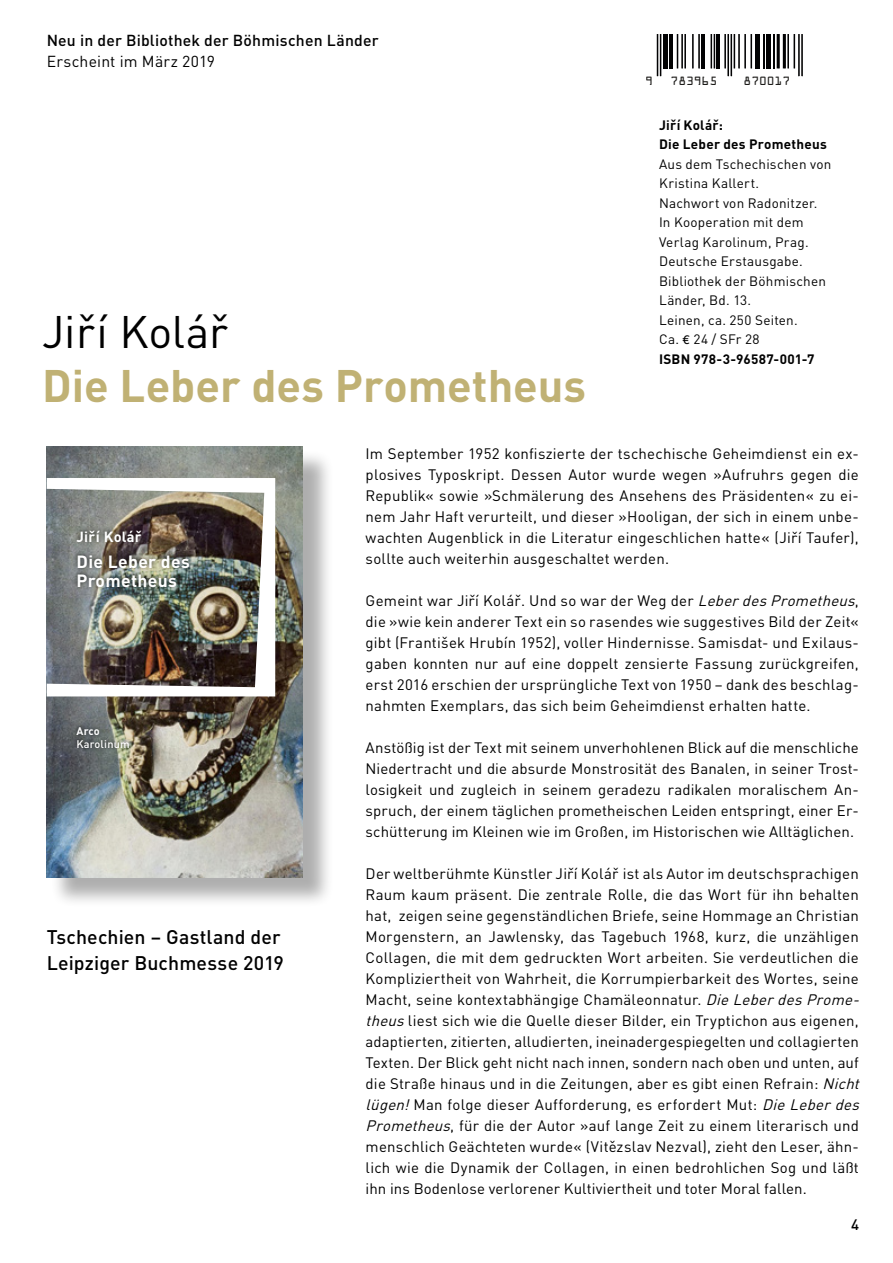
<style>
.page{position:relative;width:893px;height:1263px;background:#fff}
.page>*{position:absolute;margin:0;border:0;box-sizing:border-box;transform-origin:0 0}
.t1{font:700 45px "FFDIN";color:#c0b174}
.t2{font:45px "FFDIN";letter-spacing:-.005em;color:#000}
.t3{font:500 19.5px/25.5px "FFDIN";letter-spacing:.005em;color:#000}
.t4{font:700 17.55px/18.9px "FFDIN";letter-spacing:.02em;color:#fff}
.t5{font:500 15.75px "FFDIN";letter-spacing:.015em;color:#000}
.t6{font:15.75px "FFDIN";letter-spacing:.01em;color:#000}
.t7{font:15px/21px "FFDIN";letter-spacing:.015em;color:#000;text-align:justify}
.t8{font:500 15px "FFDIN";color:#000}
.t9{font:700 14.55px "FFDIN";letter-spacing:.02em;color:#fff}
.t10{font:13.5px/19.5px "FFDIN";letter-spacing:.015em;color:#000}
.t11{font:700 13.5px/19.5px "FFDIN";letter-spacing:.015em;color:#000}
.t12{font:500 10.95px "FFDIN";letter-spacing:.02em;color:#fff}
.t13{font:700 10.95px "FFDIN";color:#fff}
.t14{font:10.8px "OCRA";color:#1c1b19}
.s1{font-family:"Zine Sans Dis"}
.s2{font-weight:700}
.s3{font-style:italic}
</style>
<div class="page">
<hr style="left:660px;top:34px;width:1px;height:42px;background:#020203">
<hr style="left:657px;top:34px;width:1px;height:42px;background:#020203">
<hr style="left:663px;top:34px;width:4px;height:34px;background:#020203">
<hr style="left:669px;top:34px;width:3px;height:34px;background:#020203">
<hr style="left:698px;top:34px;width:2px;height:34px;background:#020203">
<hr style="left:692px;top:34px;width:2px;height:34px;background:#020203">
<hr style="left:684px;top:34px;width:2px;height:34px;background:#020203">
<hr style="left:681px;top:34px;width:2px;height:34px;background:#020203">
<hr style="left:677px;top:34px;width:1px;height:34px;background:#020203">
<hr style="left:701px;top:34px;width:3px;height:34px;background:#020203">
<hr style="left:714px;top:34px;width:1px;height:34px;background:#020203">
<hr style="left:711px;top:34px;width:1px;height:34px;background:#020203">
<hr style="left:717px;top:34px;width:3px;height:34px;background:#020203">
<hr style="left:750px;top:34px;width:2px;height:34px;background:#020203">
<hr style="left:744px;top:34px;width:2px;height:34px;background:#020203">
<hr style="left:738px;top:34px;width:2px;height:34px;background:#020203">
<hr style="left:734px;top:34px;width:1px;height:34px;background:#020203">
<hr style="left:730px;top:34px;width:2px;height:42px;background:#020203">
<hr style="left:727px;top:34px;width:2px;height:42px;background:#020203">
<hr style="left:724px;top:34px;width:2px;height:34px;background:#020203">
<div style="left:755px;top:34px;width:5px;height:34px;background:#020203"></div>
<hr style="left:763px;top:34px;width:1px;height:34px;background:#020203">
<hr style="left:766px;top:34px;width:4px;height:34px;background:#020203">
<hr style="left:774px;top:34px;width:1px;height:34px;background:#020203">
<hr style="left:783px;top:34px;width:3px;height:34px;background:#020203">
<hr style="left:777px;top:34px;width:3px;height:34px;background:#020203">
<hr style="left:801px;top:34px;width:2px;height:42px;background:#020203">
<hr style="left:798px;top:34px;width:2px;height:42px;background:#020203">
<hr style="left:794px;top:34px;width:1px;height:34px;background:#020203">
<hr style="left:787px;top:34px;width:2px;height:34px;background:#020203">
<div style="left:50px;top:450px;width:283px;height:458px;background:#000;opacity:.32"></div>
<img style="left:47px;top:446px;width:256px;height:431px">
<img style="left:47px;top:478px;width:228px;height:218px">
<div style="left:72px;top:526px;width:122px;height:226px;background:#000;opacity:.75"></div>
<p class="t5" style="left:47px;top:30px;width:334px">Neu in der Bibliothek der Böhmischen Länder</p>
<p class="t6" style="left:47px;top:51px;width:170px">Erscheint im März 2019</p>
<h1 class="t2" style="left:42px;top:303px;width:191px">Jirˇí Kolárˇ</h1>
<h1 class="t1" style="left:42px;top:356px;width:545px">Die Leber des Prometheus</h1>
<p class="t14" style="left:645px;top:76px;width:9px">9</p>
<p class="t14" style="left:671px;top:76px;width:48px">783965</p>
<p class="t14" style="left:744px;top:76px;width:48px">870017</p>
<p class="t11" style="left:659px;top:115px;width:169px">Jirˇí Kolárˇ:<br>Die Leber des Prometheus</p>
<p class="t10" style="left:659px;top:154px;width:174px">Aus dem Tschechischen von<br>Kristina Kallert.<br>Nachwort von Radonitzer.<br>In Kooperation mit dem<br>Verlag Karolinum, Prag.<br>Deutsche Erstausgabe.<br>Bibliothek der Böhmischen<br>Länder, Bd. 13.<br>Leinen, ca. 250 Seiten.<br>Ca. <span class="s1">€</span> 24 / SFr 28<br><span class="s2">ISBN 978-3-96587-001-7</span></p>
<p class="t9" style="left:76px;top:527px;width:68px">Jirˇí Kolárˇ</p>
<p class="t4" style="left:76px;top:552px;width:115px">Die Leber des<br>Prometheus</p>
<p class="t13" style="left:76px;top:724px;width:25px">Arco</p>
<p class="t12" style="left:76px;top:737px;width:55px">Karolinum</p>
<h2 class="t3" style="left:47px;top:924px;width:239px">Tschechien – Gastland der<br>Leipziger Buchmesse 2019</h2>
<p class="t7" style="left:366px;top:442px;width:495px">Im September 1952 konfiszierte der tschechische Geheimdienst ein ex&shy;plosives Typoskript. Dessen Autor wurde wegen »Aufruhrs gegen die Republik« sowie »Schmälerung des Ansehens des Präsidenten« zu ei&shy;nem Jahr Haft verurteilt, und dieser »Hooligan, der sich in einem unbe&shy;wachten Augenblick in die Literatur eingeschlichen hatte« (Jirˇí Taufer), sollte auch weiterhin ausgeschaltet werden.</p>
<p class="t7" style="left:366px;top:589px;width:495px">Gemeint war Jirˇí Kolárˇ. Und so war der Weg der <span class="s3">LeberdesPrometheus</span>, die »wie kein anderer Text ein so rasendes wie suggestives Bild der Zeit« gibt (František Hrubín 1952), voller Hindernisse. Samisdat- und Exilaus&shy;gaben konnten nur auf eine doppelt zensierte Fassung zurückgreifen, erst 2016 erschien der ursprüngliche Text von 1950 – dank des beschlag&shy;nahmten Exemplars, das sich beim Geheimdienst erhalten hatte.</p>
<p class="t7" style="left:366px;top:736px;width:495px">Anstößig ist der Text mit seinem unverhohlenen Blick auf die menschliche Niedertracht und die absurde Monstrosität des Banalen, in seiner Trost&shy;losigkeit und zugleich in seinem geradezu radikalen moralischem An&shy;spruch, der einem täglichen prometheischen Leiden entspringt, einer Er&shy;schütterung im Kleinen wie im Großen, im Historischen wie Alltäglichen.</p>
<p class="t7" style="left:366px;top:862px;width:499px;text-align:left">Der weltberühmte Künstler Jirˇí Kolárˇ ist als Autor im deutschsprachigen Raum kaum präsent. Die zentrale Rolle, die das Wort für ihn behalten hat, zeigen seine gegenständlichen Briefe, seine Hommage an Christian Morgenstern, an Jawlensky, das Tagebuch 1968, kurz, die unzähligen Collagen, die mit dem gedruckten Wort arbeiten. Sie verdeutlichen die Kompliziertheit von Wahrheit, die Korrumpierbarkeit des Wortes, seine Macht, seine kontextabhängige Chamäleonnatur. <span class="s3">DieLeberdesProme&shy;theus</span>liest sich wie die Quelle dieser Bilder, ein Tryptichon aus eigenen, adaptierten, zitierten, alludierten, ineinadergespiegelten und collagierten Texten. Der Blick geht nicht nach innen, sondern nach oben und unten, auf die Straße hinaus und in die Zeitungen, aber es gibt einen Refrain: <span class="s3">Nicht lügen!</span>Man folge dieser Aufforderung, es erfordert Mut: <span class="s3">DieLeberdes Prometheus</span>, für die der Autor »auf lange Zeit zu einem literarisch und menschlich Geächteten wurde« (Viteˇzslav Nezval), zieht den Leser, ähn&shy;lich wie die Dynamik der Collagen, in einen bedrohlichen Sog und läßt ihn ins Bodenlose verlorener Kultiviertheit und toter Moral fallen.</p>
<p class="t8" style="left:851px;top:1215px;width:9px">4</p>
</div>
